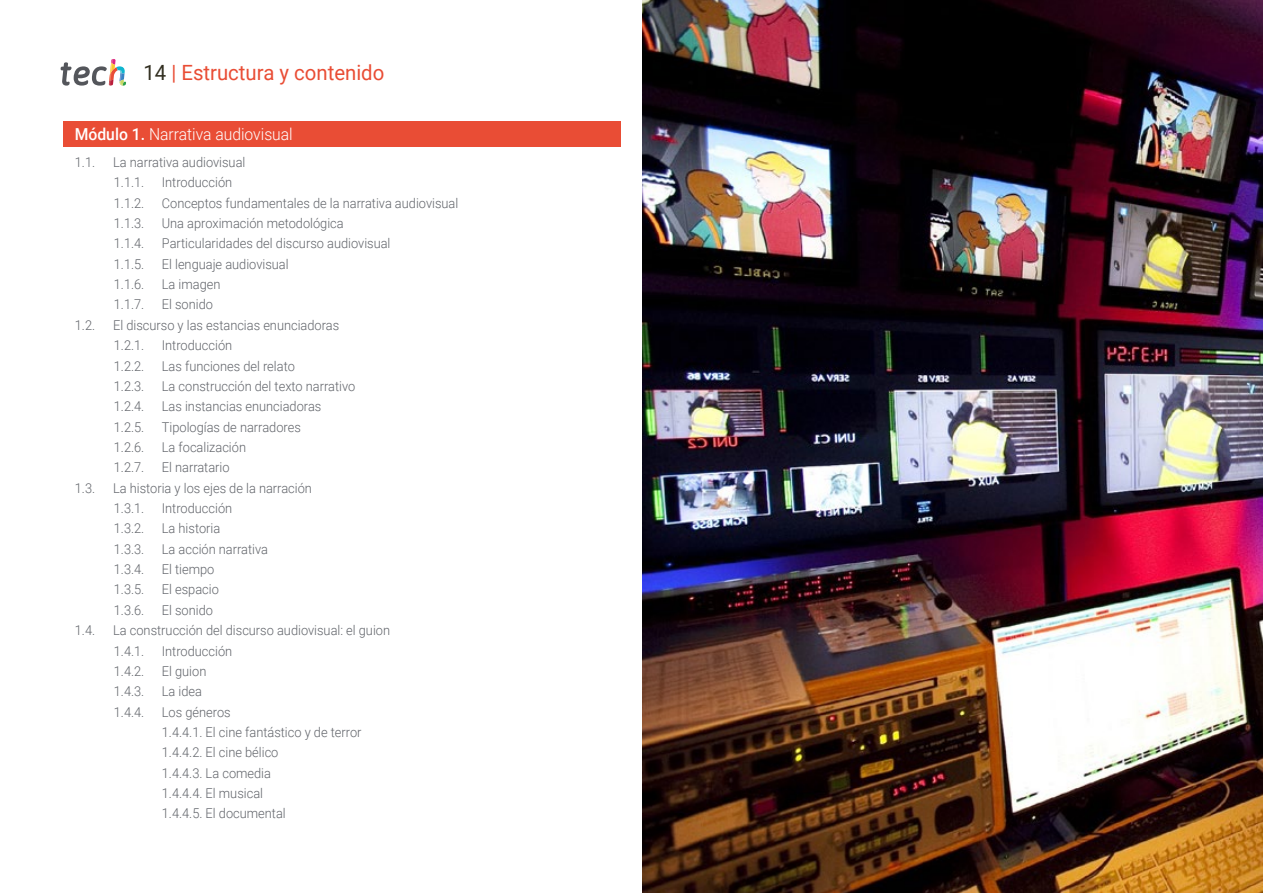
<style>
.page{position:relative;width:1263px;height:893px;background:#fff}
.page>*{position:absolute;margin:0;border:0;box-sizing:border-box;transform-origin:0 0}
.t1{font:21px "Roboto";color:#e94d35}
.t2{font:300 16.5px "Roboto";color:#fff;scale:.95 1}
.t3{font:300 13.5px/20.2px "Roboto";color:#61646a;scale:.95 1}
.s1{color:#312e20}
.s2{font-weight:500}
</style>
<div class="page">
<img style="left:642px;top:0;width:621px;height:893px">
<svg style="left:61px;top:59px;width:65px;height:27px"></svg>
<div style="left:64px;top:121px;width:557px;height:25px;background:#e94d35"></div>
<h1 class="t1" style="left:144px;top:57px;width:242px"><span class="s1">14</span> | Estructura y contenido</h1>
<p class="t2" style="left:75px;top:123px;width:231px"><span class="s2">Módulo 1.</span> Narrativa audiovisual</p>
<p class="t3" style="left:75px;top:152px;width:23px">1.1.</p>
<p class="t3" style="left:113px;top:152px;width:141px">La narrativa audiovisual<br>1.1.1.</p>
<p class="t3" style="left:162px;top:172px;width:76px">Introducción</p>
<p class="t3" style="left:114px;top:192px;width:34px">1.1.2.</p>
<p class="t3" style="left:162px;top:192px;width:314px">Conceptos fundamentales de la narrativa audiovisual</p>
<p class="t3" style="left:114px;top:213px;width:34px">1.1.3.</p>
<p class="t3" style="left:162px;top:213px;width:193px">Una aproximación metodológica</p>
<p class="t3" style="left:114px;top:233px;width:34px">1.1.4.</p>
<p class="t3" style="left:162px;top:233px;width:242px">Particularidades del discurso audiovisual</p>
<p class="t3" style="left:114px;top:253px;width:34px">1.1.5.</p>
<p class="t3" style="left:162px;top:253px;width:135px">El lenguaje audiovisual</p>
<p class="t3" style="left:114px;top:273px;width:34px">1.1.6.</p>
<p class="t3" style="left:162px;top:273px;width:63px">La imagen</p>
<p class="t3" style="left:114px;top:294px;width:34px">1.1.7.</p>
<p class="t3" style="left:162px;top:294px;width:55px">El sonido</p>
<p class="t3" style="left:75px;top:315px;width:23px">1.2.</p>
<p class="t3" style="left:113px;top:315px;width:239px">El discurso y las estancias enunciadoras<br>1.2.1.</p>
<p class="t3" style="left:162px;top:335px;width:76px">Introducción</p>
<p class="t3" style="left:114px;top:355px;width:34px">1.2.2.</p>
<p class="t3" style="left:162px;top:355px;width:142px">Las funciones del relato</p>
<p class="t3" style="left:114px;top:375px;width:34px">1.2.3.</p>
<p class="t3" style="left:162px;top:375px;width:205px">La construcción del texto narrativo</p>
<p class="t3" style="left:114px;top:396px;width:34px">1.2.4.</p>
<p class="t3" style="left:162px;top:396px;width:169px">Las instancias enunciadoras</p>
<p class="t3" style="left:114px;top:416px;width:34px">1.2.5.</p>
<p class="t3" style="left:162px;top:416px;width:148px">Tipologías de narradores</p>
<p class="t3" style="left:114px;top:436px;width:34px">1.2.6.</p>
<p class="t3" style="left:162px;top:436px;width:90px">La focalización</p>
<p class="t3" style="left:114px;top:457px;width:34px">1.2.7.</p>
<p class="t3" style="left:162px;top:457px;width:73px">El narratario</p>
<p class="t3" style="left:75px;top:477px;width:23px">1.3.</p>
<p class="t3" style="left:113px;top:477px;width:211px">La historia y los ejes de la narración<br>1.3.1.</p>
<p class="t3" style="left:162px;top:498px;width:76px">Introducción</p>
<p class="t3" style="left:114px;top:518px;width:34px">1.3.2.</p>
<p class="t3" style="left:162px;top:518px;width:63px">La historia</p>
<p class="t3" style="left:114px;top:538px;width:34px">1.3.3.</p>
<p class="t3" style="left:162px;top:538px;width:113px">La acción narrativa</p>
<p class="t3" style="left:114px;top:559px;width:34px">1.3.4.</p>
<p class="t3" style="left:162px;top:559px;width:57px">El tiempo</p>
<p class="t3" style="left:114px;top:579px;width:34px">1.3.5.</p>
<p class="t3" style="left:162px;top:579px;width:62px">El espacio</p>
<p class="t3" style="left:114px;top:599px;width:34px">1.3.6.</p>
<p class="t3" style="left:162px;top:599px;width:55px">El sonido</p>
<p class="t3" style="left:75px;top:620px;width:23px">1.4.</p>
<p class="t3" style="left:113px;top:620px;width:293px">La construcción del discurso audiovisual: el guion<br>1.4.1.</p>
<p class="t3" style="left:162px;top:640px;width:76px">Introducción</p>
<p class="t3" style="left:114px;top:661px;width:34px">1.4.2.</p>
<p class="t3" style="left:162px;top:661px;width:48px">El guion</p>
<p class="t3" style="left:114px;top:681px;width:34px">1.4.3.</p>
<p class="t3" style="left:162px;top:681px;width:44px">La idea</p>
<p class="t3" style="left:114px;top:701px;width:34px">1.4.4.</p>
<p class="t3" style="left:162px;top:701px;width:212px">Los géneros<br>1.4.4.1. El cine fantástico y de terror<br>1.4.4.2. El cine bélico<br>1.4.4.3. La comedia<br>1.4.4.4. El musical<br>1.4.4.5. El documental</p>
</div>
